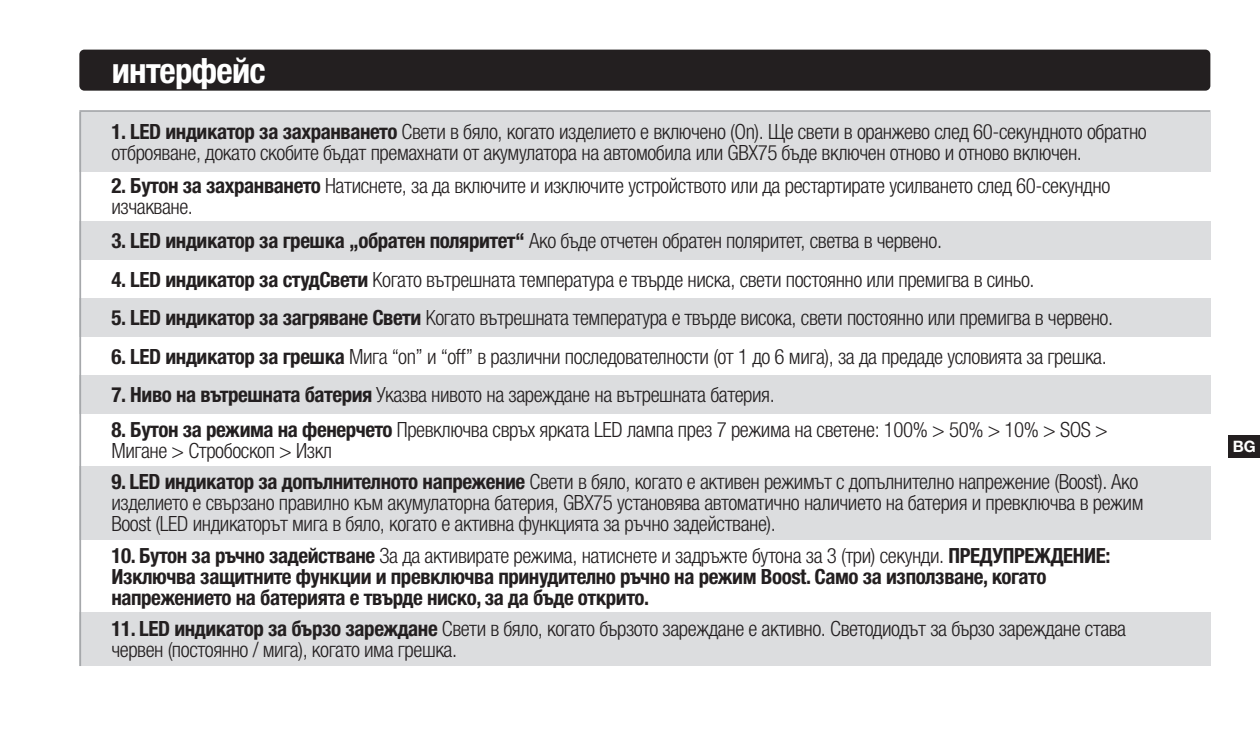
<style>
.page{position:relative;width:1260px;height:756px;background:#fff}
.page>*{position:absolute;margin:0;border:0;box-sizing:border-box;transform-origin:0 0}
.t1{font:700 condensed 35px "Helvetica Neue LTW1 G";letter-spacing:-.02em;color:#fff}
.NOCO_HN_Cond-Text{font:300 condensed 21px/21px "Helvetica Neue LTW1 G";letter-spacing:-.02em;color:#231f20}
.NOCO_HN_Cond-Text-2{font:700 condensed 21px/21px "Helvetica Neue LTW1 G";letter-spacing:-.02em;color:#231f20}
.t2{font:700 15.75px "Helvetica Neue LT Std";color:#fff}
.s1{font-weight:700}
.s2{font-weight:300}
</style>
<div class="page">
<div style="left:1228px;top:435px;width:32px;height:23px;background:#231f20"></div>
<div style="left:81px;top:112px;width:1129px;height:59px;background:#dcdddf"></div>
<div style="left:81px;top:466px;width:1129px;height:74px;background:#dcdddf"></div>
<div style="left:81px;top:375px;width:1129px;height:39px;background:#dcdddf"></div>
<div style="left:81px;top:613px;width:1129px;height:53px;background:#dcdddf"></div>
<div style="left:81px;top:298px;width:1129px;height:39px;background:#dcdddf"></div>
<div style="left:81px;top:222px;width:1129px;height:38px;background:#dcdddf"></div>
<hr style="left:79px;top:110px;width:1131px;height:2px;background:#a6a8ab">
<hr style="left:79px;top:112px;width:2px;height:554px;background:#a6a8ab">
<div style="left:79px;top:50px;width:1131px;height:41px;background:#231f20;border-radius:5px"></div>
<p class="t1" style="left:112px;top:49px;width:155px">интерфейс</p>
<p class="NOCO_HN_Cond-Text" style="left:111px;top:121px;width:1037px"><span class="s1">1. LED индикатор за захранването</span> Свети в бяло, когато изделието е включено (On). Ще свети в оранжево след 60-секундното обратно отброяване, докато скобите бъдат премахнати от акумулатора на автомобила или GBX75 бъде включен отново и отново включен.</p>
<p class="NOCO_HN_Cond-Text" style="left:111px;top:176px;width:1000px"><span class="s1">2. Бутон за захранването</span> Натиснете, за да включите и изключите устройството или да рестартирате усилването след 60-секундно изчакване.</p>
<p class="NOCO_HN_Cond-Text" style="left:111px;top:231px;width:832px"><span class="s1">3. LED индикатор за грешка „обратен поляритет“</span> Ако бъде отчетен обратен поляритет, светва в червено.</p>
<p class="NOCO_HN_Cond-Text" style="left:111px;top:269px;width:925px"><span class="s1">4. LED индикатор за студСвети</span> Когато вътрешната температура е твърде ниска, свети постоянно или премигва в синьо.</p>
<p class="NOCO_HN_Cond-Text" style="left:111px;top:307px;width:1003px"><span class="s1">5. LED индикатор за загряване Свети</span> Когато вътрешната температура е твърде висока, свети постоянно или премигва в червено.</p>
<p class="NOCO_HN_Cond-Text" style="left:111px;top:346px;width:997px"><span class="s1">6. LED индикатор за грешка</span> Мига “on” и “off” в различни последователности (от 1 до 6 мига), за да предаде условията за грешка.</p>
<p class="NOCO_HN_Cond-Text" style="left:111px;top:384px;width:665px"><span class="s1">7. Ниво на вътрешната батерия</span> Указва нивото на зареждане на вътрешната батерия.</p>
<p class="NOCO_HN_Cond-Text" style="left:111px;top:419px;width:998px"><span class="s1">8. Бутон за режима на фенерчето</span> Превключва свръх ярката LED лампа през 7 режима на светене: 100% &gt; 50% &gt; 10% &gt; SOS &gt;<br>Мигане &gt; Стробоскоп &gt; Изкл</p>
<p class="NOCO_HN_Cond-Text" style="left:111px;top:472px;width:1034px"><span class="s1">9. LED индикатор за допълнителното напрежение</span> Свети в бяло, когато е активен режимът с допълнително напрежение (Boost). Ако изделието е свързано правилно към акумулаторна батерия, GBX75 установява автоматично наличието на батерия и превключва в режим<br>Boost (LED индикаторът мига в бяло, когато е активна функцията за ръчно задействане).</p>
<p class="NOCO_HN_Cond-Text-2" style="left:111px;top:545px;width:1001px">10. Бутон за ръчно задействане <span class="s2">За да активирате режима, натиснете и задръжте бутона за 3 (три) секунди.</span> ПРЕДУПРЕЖДЕНИЕ:<br>Изключва защитните функции и превключва принудително ръчно на режим Boost. Само за използване, когато напрежението на батерията е твърде ниско, за да бъде открито.</p>
<p class="NOCO_HN_Cond-Text" style="left:111px;top:619px;width:1016px"><span class="s1">11. LED индикатор за бързо зареждане</span> Свети в бяло, когато бързото зареждане е активно. Светодиодът за бързо зареждане става червен (постоянно / мига), когато има грешка.</p>
<p class="t2" style="left:1233px;top:437px;width:25px">BG</p>
</div>
